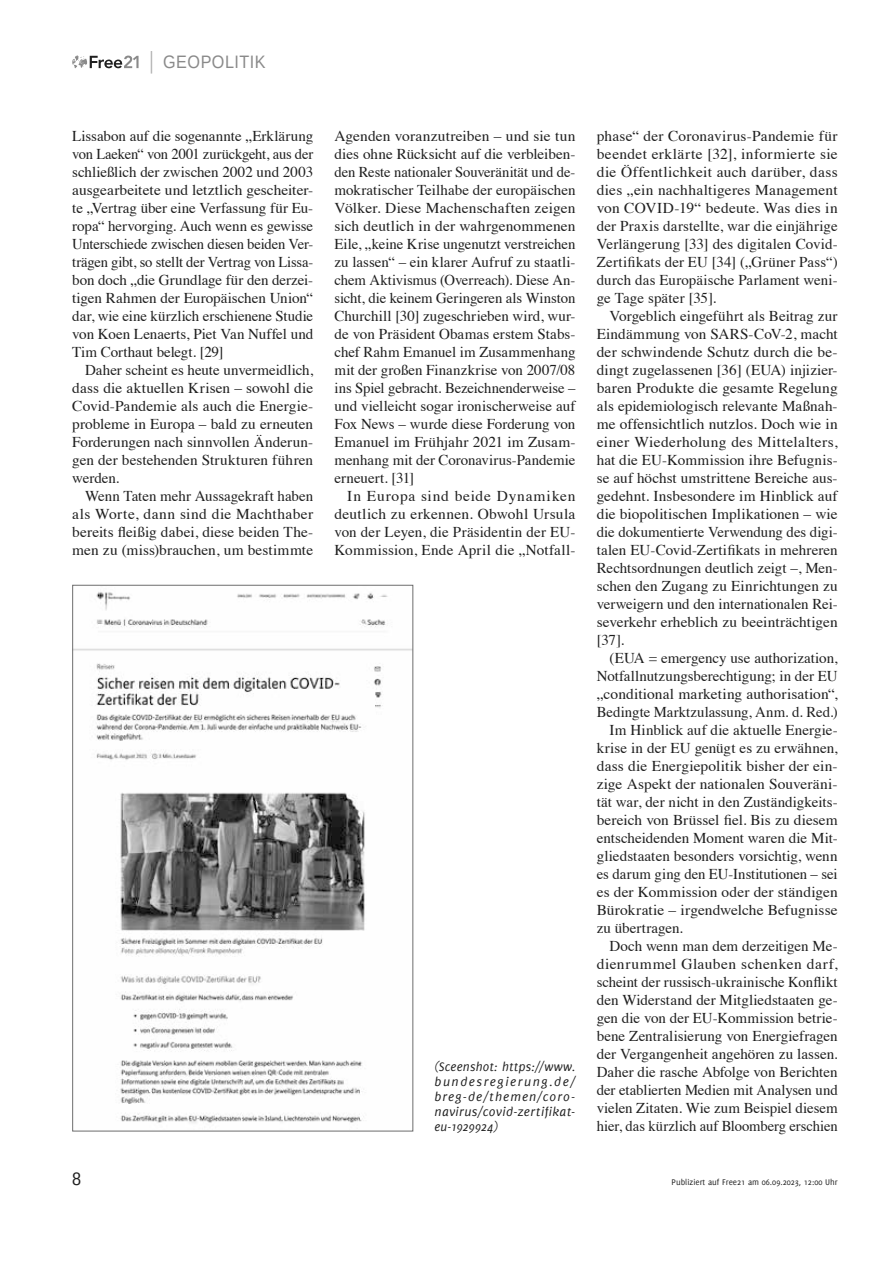
<style>
.page{position:relative;width:893px;height:1263px;background:#fff}
.page>*{position:absolute;margin:0;border:0;box-sizing:border-box;transform-origin:0 0}
.t1{font:18px "Liberation Sans";letter-spacing:.03em;color:#8a8a8a;scale:.9 1}
.t2{font:18px "Liberation Sans";color:#1f1f1f;scale:.9 1}
.t3{font:15px/18px "Times";color:#1f1f1f;text-align:justify}
.t4{font:15px "Times";letter-spacing:.025em;color:#1f1f1f}
.t5{font:italic 13.5px/15px "Delicious";letter-spacing:.03em;color:#1f1f1f;text-align:justify}
.t6{font:9px "Delicious";color:#1f1f1f}
</style>
<div class="page">
<svg style="left:72px;top:55px;width:67px;height:13px"></svg>
<svg style="left:151px;top:51px;width:1px;height:23px"></svg>
<img style="left:74px;top:592px;width:337px;height:531px">
<p class="t1" style="left:163px;top:51px;width:115px">GEOPOLITIK</p>
<p class="t3" style="left:72px;top:126px;width:242px">Lissabon auf die sogenannte „Erklärung von Laeken“ von 2001 zurückgeht, aus der schließlich der zwischen 2002 und 2003 ausgearbeitete und letztlich gescheiter&shy;te „Vertrag über eine Verfassung für Eu&shy;ropa“ hervorging. Auch wenn es gewisse Unterschiede zwischen diesen beiden Ver&shy;trägen gibt, so stellt der Vertrag von Lissa&shy;bon doch „die Grundlage für den derzei&shy;tigen Rahmen der Europäischen Union“ dar, wie eine kürzlich erschienene Studie von Koen Lenaerts, Piet Van Nuffel und Tim Corthaut belegt. [29]</p>
<p class="t3" style="left:72px;top:360px;width:242px;text-indent:13px">Daher scheint es heute unvermeidlich, dass die aktuellen Krisen – sowohl die Covid-Pandemie als auch die Energie&shy;probleme in Europa – bald zu erneuten Forderungen nach sinnvollen Änderun&shy;gen der bestehenden Strukturen führen werden.</p>
<p class="t3" style="left:72px;top:486px;width:242px;text-indent:13px">Wenn Taten mehr Aussagekraft haben als Worte, dann sind die Machthaber bereits fleißig dabei, diese beiden The&shy;men zu (miss)brauchen, um bestimmte</p>
<p class="t3" style="left:334px;top:126px;width:242px">Agenden voranzutreiben – und sie tun dies ohne Rücksicht auf die verbleiben&shy;den Reste nationaler Souveränität und de&shy;mokratischer Teilhabe der europäischen Völker. Diese Machenschaften zeigen sich deutlich in der wahrgenommenen Eile, „keine Krise ungenutzt verstreichen zu lassen“ – ein klarer Aufruf zu staatli&shy;chem Aktivismus (Overreach). Diese An&shy;sicht, die keinem Geringeren als Winston Churchill [30] zugeschrieben wird, wur&shy;de von Präsident Obamas erstem Stabs&shy;chef Rahm Emanuel im Zusammenhang mit der großen Finanzkrise von 2007/08 ins Spiel gebracht. Bezeichnenderweise – und vielleicht sogar ironischerweise auf Fox News – wurde diese Forderung von Emanuel im Frühjahr 2021 im Zusam&shy;menhang mit der Coronavirus-Pandemie erneuert. [31]</p>
<p class="t3" style="left:334px;top:486px;width:242px;text-indent:13px">In Europa sind beide Dynamiken deutlich zu erkennen. Obwohl Ursula von der Leyen, die Präsidentin der EU-Kommission, Ende April die „Notfall-</p>
<p class="t5" style="left:434px;top:1059px;width:142px">(Sceenshot: https://www. bundesregierung.de/ breg-de/themen/coro&shy;navirus/covid-zertifikat&shy;eu-1929924)</p>
<p class="t3" style="left:597px;top:126px;width:242px">phase“ der Coronavirus-Pandemie für beendet erklärte [32], informierte sie die Öffentlichkeit auch darüber, dass dies „ein nachhaltigeres Management von COVID-19“ bedeute. Was dies in der Praxis darstellte, war die einjährige Verlängerung [33] des digitalen Covid-Zertifikats der EU [34] („Grüner Pass“) durch das Europäische Parlament weni&shy;ge Tage später [35].</p>
<p class="t3" style="left:597px;top:306px;width:242px;text-indent:13px">Vorgeblich eingeführt als Beitrag zur Eindämmung von SARS-CoV-2, macht der schwindende Schutz durch die be&shy;dingt zugelassenen [36] (EUA) injizier&shy;baren Produkte die gesamte Regelung als epidemiologisch relevante Maßnah&shy;me offensichtlich nutzlos. Doch wie in einer Wiederholung des Mittelalters, hat die EU-Kommission ihre Befugnis&shy;se auf höchst umstrittene Bereiche aus&shy;gedehnt. Insbesondere im Hinblick auf die biopolitischen Implikationen – wie die dokumentierte Verwendung des digi&shy;talen EU-Covid-Zertifikats in mehreren Rechtsordnungen deutlich zeigt –, Men&shy;schen den Zugang zu Einrichtungen zu verweigern und den internationalen Rei&shy;severkehr erheblich zu beeinträchtigen [37].</p>
<p class="t3" style="left:609px;top:648px;width:230px">(EUA = emergency use authorization,</p>
<p class="t3" style="left:597px;top:666px;width:242px">Notfallnutzungsberechtigung; in der EU</p>
<p class="t3" style="left:597px;top:684px;width:242px">„conditional marketing authorisation“,</p>
<p class="t3" style="left:597px;top:702px;width:242px">Bedingte Marktzulassung, Anm. d. Red.)</p>
<p class="t3" style="left:609px;top:720px;width:230px">Im Hinblick auf die aktuelle Energie-</p>
<p class="t3" style="left:597px;top:738px;width:242px">krise in der EU genügt es zu erwähnen,</p>
<p class="t3" style="left:597px;top:756px;width:242px">dass die Energiepolitik bisher der ein-</p>
<p class="t3" style="left:597px;top:774px;width:242px">zige Aspekt der nationalen Souveräni-</p>
<p class="t3" style="left:597px;top:792px;width:242px">tät war, der nicht in den Zuständigkeits-</p>
<p class="t3" style="left:597px;top:810px;width:242px">bereich von Brüssel fiel. Bis zu diesem</p>
<p class="t3" style="left:597px;top:828px;width:242px">entscheidenden Moment waren die Mit-</p>
<p class="t3" style="left:597px;top:846px;width:242px">gliedstaaten besonders vorsichtig, wenn</p>
<p class="t3" style="left:597px;top:864px;width:242px">es darum ging den EU-Institutionen – sei</p>
<p class="t3" style="left:597px;top:882px;width:242px">es der Kommission oder der ständigen</p>
<p class="t3" style="left:597px;top:900px;width:242px">Bürokratie – irgendwelche Befugnisse</p>
<p class="t3" style="left:597px;top:918px;width:88px">zu übertragen.</p>
<p class="t3" style="left:609px;top:936px;width:230px">Doch wenn man dem derzeitigen Me-</p>
<p class="t4" style="left:597px;top:950px;width:242px">dienrummel Glauben schenken darf,</p>
<p class="t3" style="left:597px;top:972px;width:242px">scheint der russisch-ukrainische Konflikt</p>
<p class="t3" style="left:597px;top:990px;width:242px">den Widerstand der Mitgliedstaaten ge-</p>
<p class="t3" style="left:597px;top:1008px;width:242px">gen die von der EU-Kommission betrie-</p>
<p class="t3" style="left:597px;top:1026px;width:242px">bene Zentralisierung von Energiefragen</p>
<p class="t3" style="left:597px;top:1044px;width:242px">der Vergangenheit angehören zu lassen.</p>
<p class="t3" style="left:597px;top:1062px;width:242px">Daher die rasche Abfolge von Berichten</p>
<p class="t3" style="left:597px;top:1080px;width:242px">der etablierten Medien mit Analysen und</p>
<p class="t3" style="left:597px;top:1098px;width:242px">vielen Zitaten. Wie zum Beispiel diesem</p>
<p class="t3" style="left:597px;top:1116px;width:242px">hier, das kürzlich auf Bloomberg erschien</p>
<p class="t2" style="left:72px;top:1168px;width:12px">8</p>
<p class="t6" style="left:672px;top:1177px;width:168px">Publiziert auf Free21 am 06.09.2023, 12:00 Uhr</p>
</div>
